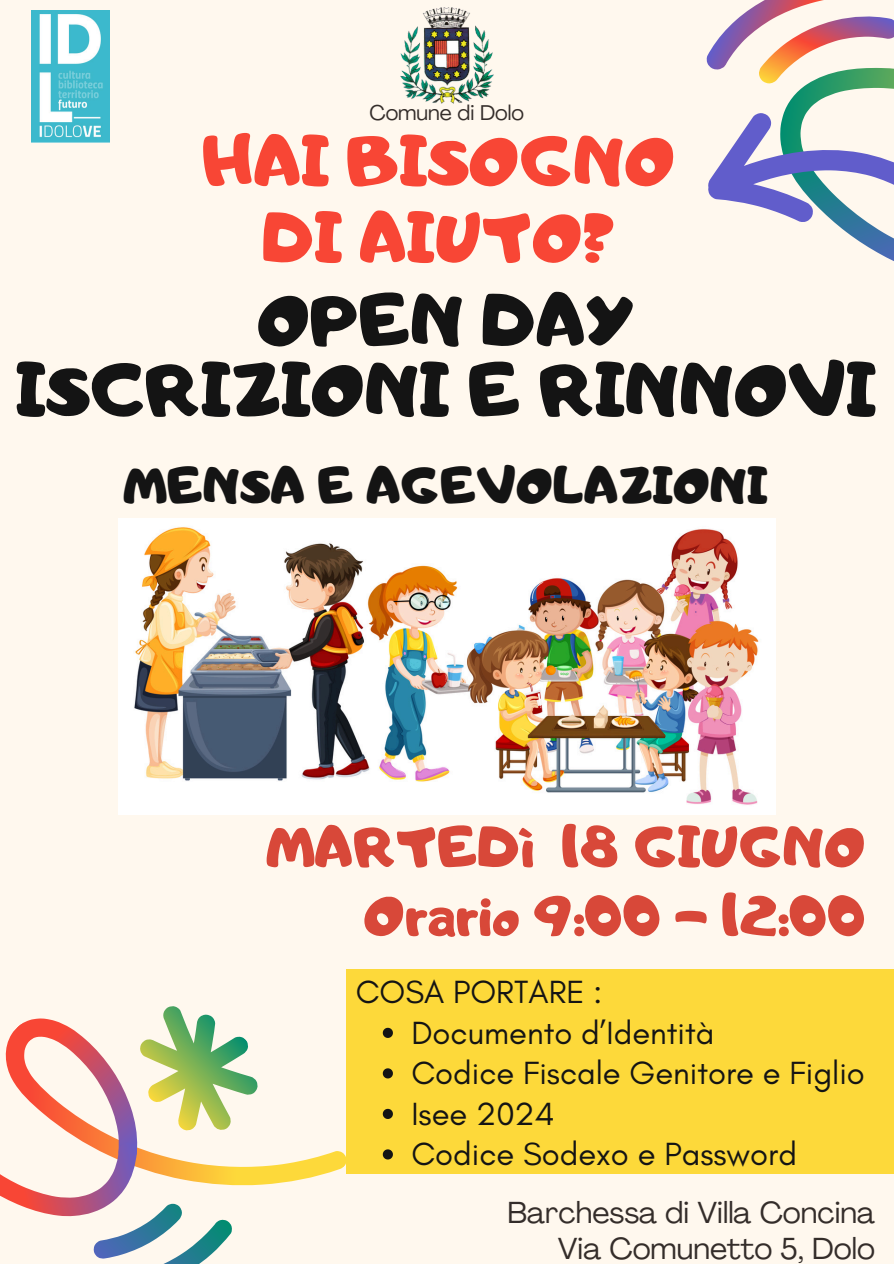
<style>
.page{position:relative;width:894px;height:1264px;background:#fff}
.page>*{position:absolute;margin:0;border:0;box-sizing:border-box;transform-origin:0 0}
.t1{font:72.45px "Adigiana Toybox";color:#141414}
.t2{font:70.95px "Adigiana Toybox";color:#141414}
.t3{font:67.95px/76.5px "Adigiana Toybox";color:#f84635;text-align:center}
.t4{font:55.2px/68.6px "Adigiana Toybox";color:#d84839;text-align:right}
.t5{font:49.5px "Adigiana Toybox";color:#141414}
.t6{font:32.7px "Glacial Indifference";color:#141414}
.t7{font:30px/36px "Agrandir";color:#342d2a;text-align:right}
.t8{font:21px "Agrandir";color:#342d2a}
</style>
<div class="page">
<div style="left:0;top:0;width:893px;height:1263px;background:#fff8ee"></div>
<svg style="left:281px;top:1151px;width:65px;height:32px;fill:#fdd93a"></svg>
<svg style="left:0;top:1006px;width:281px;height:257px"></svg>
<svg style="left:707px;top:0;width:186px;height:57px"></svg>
<svg style="left:706px;top:57px;width:187px;height:204px"></svg>
<img style="left:400px;top:8px;width:93px;height:95px">
<img style="left:118px;top:519px;width:657px;height:296px">
<img style="left:32px;top:11px;width:77px;height:132px">
<div style="left:346px;top:969px;width:547px;height:205px;background:#fdd93a"></div>
<svg style="left:382px;top:1027px;width:11px;height:10px"></svg>
<svg style="left:382px;top:1068px;width:11px;height:10px"></svg>
<svg style="left:382px;top:1108px;width:11px;height:10px"></svg>
<svg style="left:382px;top:1149px;width:11px;height:10px"></svg>
<h1 class="t8" style="left:369px;top:104px;width:156px">Comune di Dolo</h1>
<p class="t3" style="left:202px;top:122px;width:475px">HAI BISOGNO<br>DI AIUTO?</p>
<p class="t2" style="left:258px;top:274px;width:379px">OPEN DAY</p>
<p class="t1" style="left:17px;top:342px;width:861px">ISCRIZIONI E RINNOVI</p>
<h1 class="t5" style="left:123px;top:453px;width:646px">MENSA E AGEVOLAZIONI</h1>
<h1 class="t4" style="left:266px;top:812px;width:601px">MARTEDì 18 GIUGNO<br>Orario 9:00 - 12:00</h1>
<h3 class="t6" style="left:355px;top:971px;width:248px">COSA PORTARE :</h3>
<p class="t6" style="left:411px;top:1012px;width:304px">Documento d’Identità</p>
<h2 class="t6" style="left:411px;top:1052px;width:455px">Codice Fiscale Genitore e Figlio</h2>
<p class="t6" style="left:411px;top:1093px;width:145px">Isee 2024</p>
<p class="t6" style="left:411px;top:1133px;width:387px">Codice Sodexo e Password</p>
<p class="t7" style="left:507px;top:1197px;width:369px">Barchessa di Villa Concina<br>Via Comunetto 5, Dolo</p>
</div>
